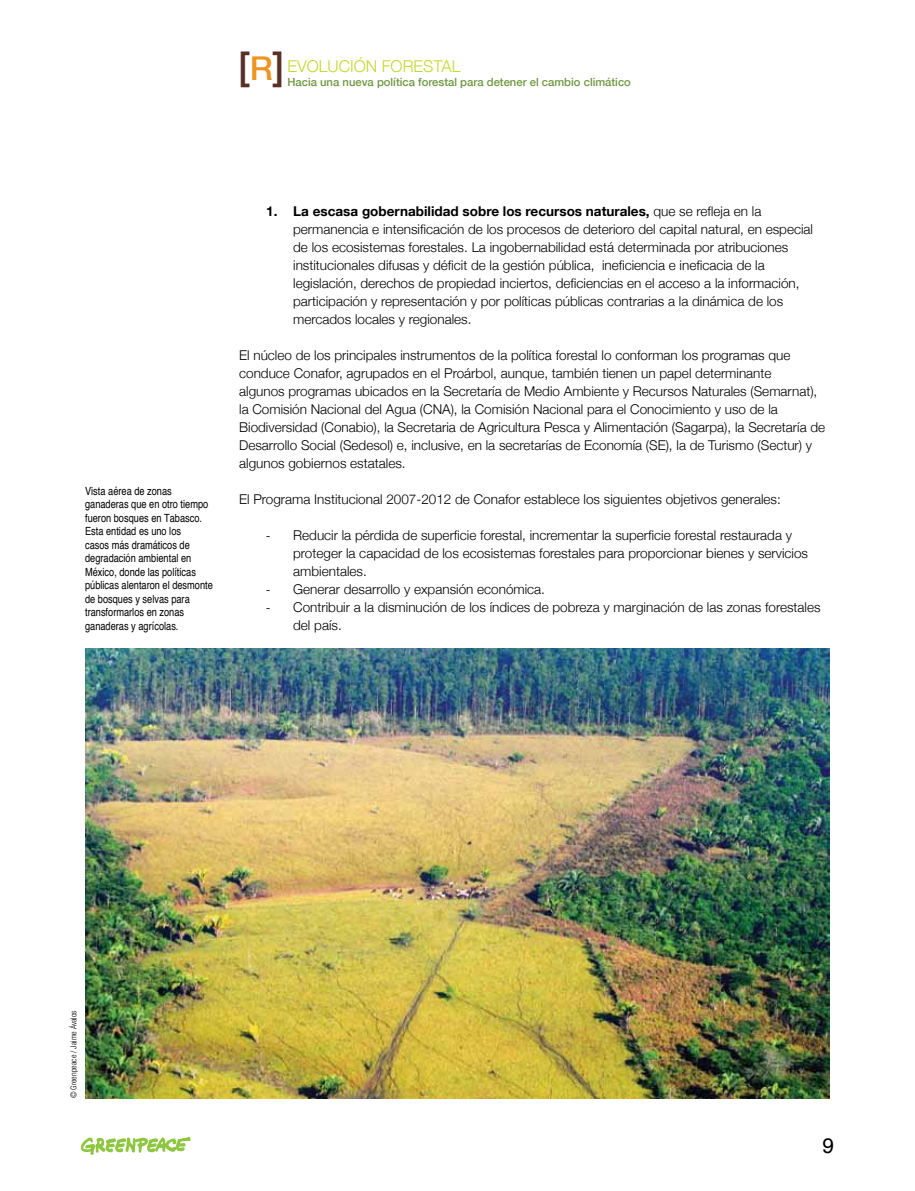
<style>
.page{position:relative;width:915px;height:1191px;background:#fff}
.page>*{position:absolute;margin:0;border:0;box-sizing:border-box;transform-origin:0 0}
.t1{font:500 38.7px "Helvetica Neue LT Com";color:#583027}
.t2{font:21px "Helvetica";color:#000}
.t3{font:300 16.35px "Helvetica Neue LT Com";color:#c4d82e}
.t4{font:300 13.5px/18px "Helvetica Neue";color:#000}
.t5{font:700 13.5px "Helvetica Neue LT Com";color:#000}
.t6{font:condensed 11.25px/13.5px "Helvetica";color:#000}
.t7{font:500 11.25px "Helvetica Neue LT Com";color:#6e9842}
.t8{font:300 condensed 8.25px "Helvetica Neue LT Com";color:#000}
.s1{font-size:32.85px;color:#f09421}
.s2{font-family:"Helvetica Neue";font-weight:300}
.s3{font-family:"Calibri";font-weight:400}
</style>
<div class="page">
<svg style="left:80px;top:1137px;width:111px;height:18px"></svg>
<img style="left:85px;top:648px;width:744px;height:450px">
<h1 class="t1" style="left:238px;top:43px;width:48px">[<span class="s1">R</span>]</h1>
<p class="t3" style="left:287px;top:56px;width:174px">EVOLUCIÓN FORESTAL</p>
<p class="t7" style="left:287px;top:76px;width:345px">Hacia una nueva política forestal para detener el cambio climático</p>
<p class="t6" style="left:85px;top:484px;width:129px">Vista aérea de zonas ganaderas que en otro tiempo fueron bosques en Tabasco.<br>Esta entidad es uno los<br>casos más dramáticos de degradación ambiental en<br>México, donde las políticas públicas alentaron el desmonte de bosques y selvas para transformarlos en zonas ganaderas y agrícolas.</p>
<p class="t5" style="left:266px;top:203px;width:496px">1. La escasa gobernabilidad sobre los recursos naturales, <span class="s2">que se refleja en la</span></p>
<p class="t4" style="left:293px;top:220px;width:521px">permanencia e intensificación de los procesos de deterioro del capital natural, en especial de los ecosistemas forestales. La ingobernabilidad está determinada por atribuciones institucionales difusas y déficit de la gestión pública, ineficiencia e ineficacia de la legislación, derechos de propiedad inciertos, deficiencias en el acceso a la información, participación y representación y por políticas públicas contrarias a la dinámica de los mercados locales y regionales.</p>
<p class="t4" style="left:239px;top:346px;width:587px">El núcleo de los principales instrumentos de la política forestal lo conforman los programas que conduce Conafor, agrupados en el Proárbol, aunque, también tienen un papel determinante<br>algunos programas ubicados en la Secretaría de Medio Ambiente y Recursos Naturales (Semarnat), la Comisión Nacional del Agua (CNA), la Comisión Nacional para el Conocimiento y uso de la Biodiversidad (Conabio), la Secretaria de Agricultura Pesca y Alimentación (Sagarpa), la Secretaría de Desarrollo Social (Sedesol) e, inclusive, en la secretarías de Economía (SE), la de Turismo (Sectur) y algunos gobiernos estatales.</p>
<p class="t4" style="left:239px;top:490px;width:543px">El Programa Institucional 2007-2012 de Conafor establece los siguientes objetivos generales:</p>
<p class="t4" style="left:293px;top:526px;width:516px;text-indent:-27px"><span class="s3">-</span> Reducir la pérdida de superficie forestal, incrementar la superficie forestal restaurada y proteger la capacidad de los ecosistemas forestales para proporcionar bienes y servicios ambientales.</p>
<p class="t4" style="left:266px;top:580px;width:280px"><span class="s3">-</span> Generar desarrollo y expansión económica.</p>
<p class="t4" style="left:293px;top:598px;width:528px;text-indent:-27px"><span class="s3">-</span> Contribuir a la disminución de los índices de pobreza y marginación de las zonas forestales del país.</p>
<p class="t8" style="left:69px;top:1098px;width:89px;rotate:-90deg">© Greenpeace / Jaime Ávalos</p>
<h2 class="t2" style="left:822px;top:1129px;width:13px">9</h2>
</div>
